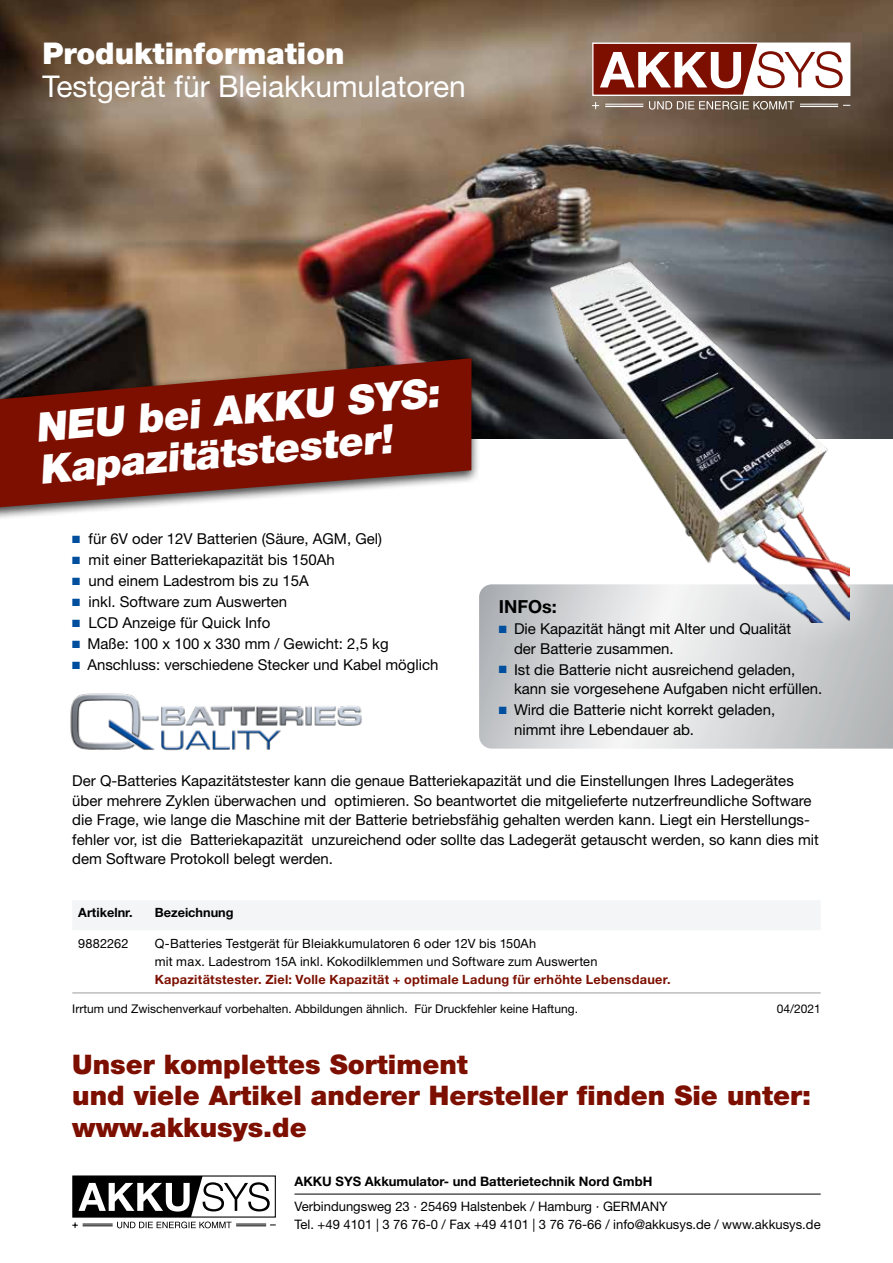
<style>
.page{position:relative;width:893px;height:1263px;background:#fff}
.page>*{position:absolute;margin:0;border:0;box-sizing:border-box;transform-origin:0 0}
.t1{font:900 40.35px/41.8px "Helvetica Neue LT Std";color:#fff}
.t2{font:30px "Helvetica Neue LT Std";color:#fff}
.t3{font:900 30px "Helvetica Neue LT Std";color:#fff}
.t4{font:900 27px/31.5px "Helvetica Neue LT Std";color:#7d0f00}
.t5{font:700 18px "Helvetica Neue LT Std";color:#000}
.t6{font:15px/19.5px "Helvetica Neue LT Std";color:#000}
.t7{font:13.05px/17.4px "Helvetica Neue LT Std";color:#000}
.t8{font:700 13.05px "Helvetica Neue LT Std";color:#000}
.t9{font:12.75px/18px "Helvetica Neue LT Std";letter-spacing:.01em;color:#000}
.t10{font:700 12.75px "Helvetica Neue LT Std";letter-spacing:.02em;color:#7d0f00}
.t11{font:700 12.75px "Helvetica Neue LT Std";color:#000}
.t12{font:12px "Helvetica Neue LT Std";color:#000}
.s1{color:#004f9f}
</style>
<div class="page">
<img style="left:0;top:0;width:893px;height:439px">
<div style="left:592px;top:43px;width:258px;height:53px;border:1px solid #fff"></div>
<svg style="left:593px;top:43px;width:250px;height:52px"></svg>
<svg style="left:592px;top:102px;width:7px;height:7px"></svg>
<hr style="left:605px;top:104px;width:38px;height:1px;background:#fff">
<hr style="left:605px;top:106px;width:38px;height:1px;background:#fff">
<hr style="left:800px;top:104px;width:38px;height:1px;background:#fff">
<hr style="left:800px;top:106px;width:38px;height:1px;background:#fff">
<svg style="left:649px;top:101px;width:145px;height:9px"></svg>
<div style="left:72px;top:900px;width:749px;height:30px;background:#f3f5f6"></div>
<hr style="left:72px;top:992px;width:749px;height:1px;background:#9d9d9c">
<hr style="left:294px;top:1194px;width:527px;height:1px;background:#000">
<svg style="left:72px;top:1176px;width:204px;height:52px"></svg>
<div style="left:0;top:354px;width:481px;height:169px;background:#000;opacity:.75"></div>
<svg style="left:0;top:358px;width:471px;height:149px;background:#822f22"></svg>
<img style="left:70px;top:693px;width:292px;height:58px">
<svg style="left:479px;top:584px;width:414px;height:165px;background:#d2d3d5"></svg>
<div style="left:518px;top:231px;width:364px;height:424px;background:#fff;opacity:.75"></div>
<img style="left:545px;top:258px;width:304px;height:364px">
<h2 class="t3" style="left:43px;top:35px;width:304px">Produktinformation</h2>
<h2 class="t2" style="left:43px;top:68px;width:425px">Testgerät für Bleiakkumulatoren</h2>
<h1 class="t1" style="left:33px;top:406px;width:407px;rotate:-5deg">NEU bei AKKU SYS:<br>Kapazitätstester!</h1>
<p class="t6" style="left:72px;top:529px;width:311px"><span class="s1">■</span> für 6V oder 12V Batterien (Säure, AGM, Gel)</p>
<p class="t6" style="left:72px;top:550px;width:264px"><span class="s1">■</span> mit einer Batteriekapazität bis 150Ah</p>
<p class="t6" style="left:72px;top:571px;width:238px"><span class="s1">■</span> und einem Ladestrom bis zu 15A</p>
<p class="t6" style="left:72px;top:592px;width:216px"><span class="s1">■</span> inkl. Software zum Auswerten</p>
<p class="t6" style="left:72px;top:613px;width:200px"><span class="s1">■</span> LCD Anzeige für Quick Info</p>
<p class="t6" style="left:72px;top:634px;width:318px"><span class="s1">■</span> Maße: 100 x 100 x 330 mm / Gewicht: 2,5 kg</p>
<p class="t6" style="left:72px;top:655px;width:368px"><span class="s1">■</span> Anschluss: verschiedene Stecker und Kabel möglich</p>
<p class="t5" style="left:499px;top:596px;width:59px">INFOs:</p>
<p class="t6" style="left:514px;top:619px;width:279px;text-indent:-15px"><span class="s1">■</span> Die Kapazität hängt mit Alter und Qualität der Batterie zusammen.</p>
<p class="t6" style="left:514px;top:659px;width:310px;text-indent:-15px"><span class="s1">■</span> Ist die Batterie nicht ausreichend geladen, kann sie vorgesehene Aufgaben nicht erfüllen.</p>
<p class="t6" style="left:514px;top:700px;width:263px;text-indent:-15px"><span class="s1">■</span> Wird die Batterie nicht korrekt geladen, nimmt ihre Lebendauer ab.</p>
<p class="t6" style="left:72px;top:771px;width:748px">Der Q-Batteries Kapazitätstester kann die genaue Batteriekapazität und die Einstellungen Ihres Ladegerätes über mehrere Zyklen überwachen und optimieren. So beantwortet die mitgelieferte nutzerfreundliche Software die Frage, wie lange die Maschine mit der Batterie betriebsfähig gehalten werden kann. Liegt ein Herstellungs&shy;fehler vor, ist die Batteriekapazität unzureichend oder sollte das Ladegerät getauscht werden, so kann dies mit dem Software Protokoll belegt werden.</p>
<p class="t11" style="left:78px;top:905px;width:56px">Artikelnr.</p>
<p class="t11" style="left:155px;top:905px;width:80px">Bezeichnung</p>
<p class="t9" style="left:78px;top:934px;width:52px">9882262</p>
<p class="t9" style="left:155px;top:934px;width:444px">Q-Batteries Testgerät für Bleiakkumulatoren 6 oder 12V bis 150Ah<br>mit max. Ladestrom 15A inkl. Kokodilklemmen und Software zum Auswerten</p>
<p class="t10" style="left:155px;top:971px;width:517px">Kapazitätstester. Ziel: Volle Kapazität + optimale Ladung für erhöhte Lebensdauer.</p>
<p class="t12" style="left:72px;top:1002px;width:507px">Irrtum und Zwischenverkauf vorbehalten. Abbildungen ähnlich. Für Druckfehler keine Haftung.</p>
<p class="t12" style="left:777px;top:1002px;width:46px">04/2021</p>
<h3 class="t4" style="left:72px;top:1048px;width:740px">Unser komplettes Sortiment<br>und viele Artikel anderer Hersteller finden Sie unter: www.akkusys.de</h3>
<p class="t8" style="left:294px;top:1173px;width:359px">AKKU SYS Akkumulator- und Batterietechnik Nord GmbH</p>
<p class="t7" style="left:294px;top:1197px;width:528px">Verbindungsweg 23 · 25469 Halstenbek / Hamburg · GERMANY<br>Tel. +49 4101 | 3 76 76-0 / Fax +49 4101 | 3 76 76-66 / info@akkusys.de / www.akkusys.de</p>
</div>
